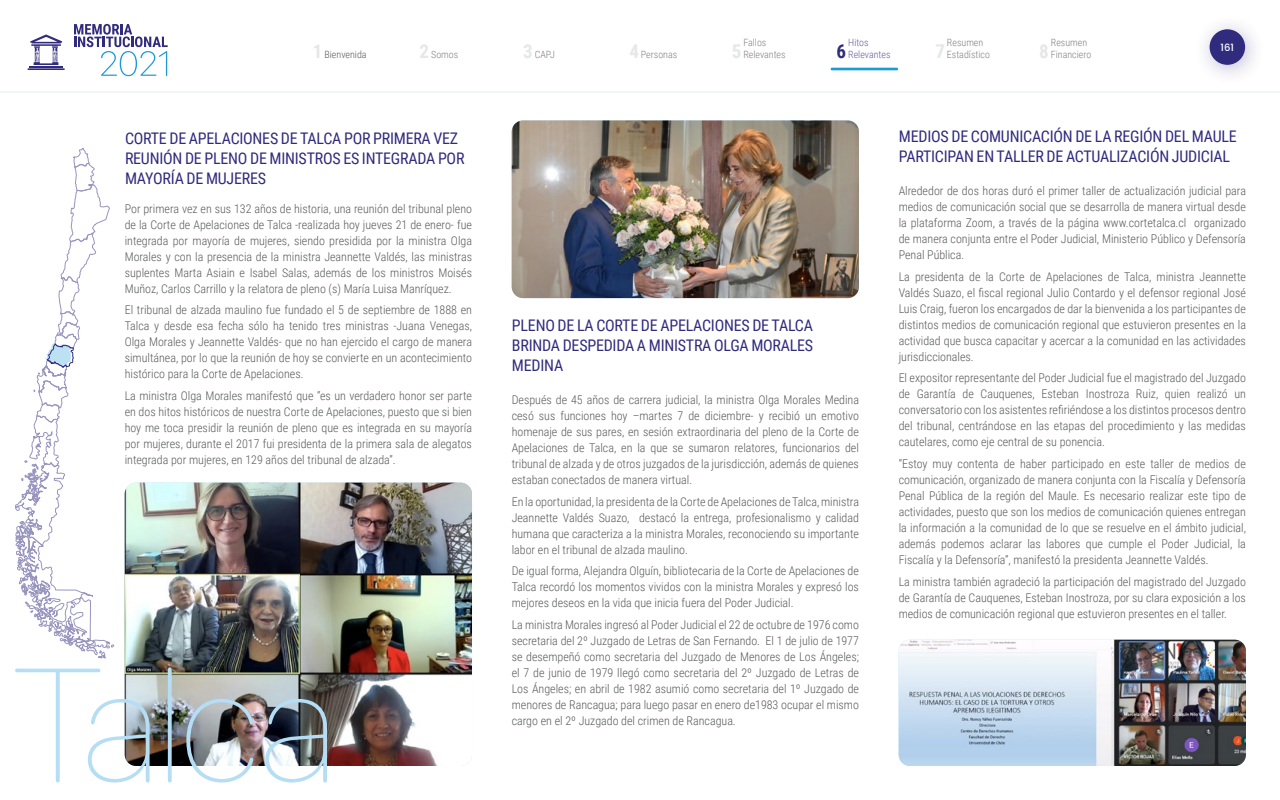
<style>
.page{position:relative;width:1280px;height:800px;background:#fff}
.page>*{position:absolute;margin:0;border:0;box-sizing:border-box;transform-origin:0 0}
.t1{font:200 160px "SF Pro Rounded";color:#b5def5}
.t2{font:700 19px "Roboto Condensed";color:#e6e7e8}
.t3{font:700 19px "Roboto Condensed";color:#312b7e}
.t4{font:16px/20px "Roboto Condensed";letter-spacing:-.015em;color:#312b7e}
.t5{font:300 12px/16px "Roboto Condensed";color:#58595b;text-align:justify}
.t6{font:300 10px/12px "Roboto Condensed";color:#808182}
.t7{font:300 10px "Roboto Condensed";color:#625e9d}
.t8{font:300 10px "Roboto Condensed";color:#58595b}
.t9{font:500 10px "Poppins";color:#fff}
.s1{font-weight:700;font-size:19px;color:#e6e7e8}
</style>
<div class="page">
<img style="left:899px;top:640px;width:347px;height:126px">
<img style="left:512px;top:120px;width:347px;height:178px">
<img style="left:125px;top:483px;width:347px;height:283px">
<svg style="left:15px;top:147px;width:100px;height:512px"></svg>
<div style="left:1194px;top:13px;width:72px;height:73px;background:#312b7e;opacity:.31"></div>
<div style="left:1210px;top:29px;width:35px;height:36px;background:#312b7e;border-radius:50%"></div>
<hr style="left:0;top:92px;width:1280px;height:1px;background:#f4f5f5">
<hr style="left:831px;top:68px;width:67px;height:2px;background:#1c9ad6">
<hr style="left:29px;top:66px;width:34px;height:2px;background:#312b7e">
<hr style="left:28px;top:68px;width:37px;height:2px;background:#312b7e">
<svg style="left:30px;top:34px;width:32px;height:31px"></svg>
<svg style="left:74px;top:24px;width:94px;height:52px"></svg>
<p class="t6" style="left:743px;top:36px;width:44px">Fallos<br>Relevantes</p>
<h2 class="t2" style="left:935px;top:38px;width:11px">7</h2>
<p class="t6" style="left:947px;top:36px;width:44px">Resumen<br>Estadístico</p>
<h2 class="t2" style="left:1039px;top:38px;width:11px">8</h2>
<p class="t6" style="left:1051px;top:36px;width:42px">Resumen<br>Financiero</p>
<p class="t7" style="left:848px;top:36px;width:22px">Hitos</p>
<p class="t6" style="left:420px;top:48px;width:40px"><span class="s1">2</span> Somos</p>
<p class="t6" style="left:523px;top:48px;width:34px"><span class="s1">3</span> CAPJ</p>
<p class="t6" style="left:629px;top:48px;width:49px"><span class="s1">4</span> Personas</p>
<h2 class="t2" style="left:732px;top:38px;width:11px">5</h2>
<p class="t7" style="left:848px;top:48px;width:44px">Relevantes</p>
<p class="t8" style="left:313px;top:48px;width:55px"><span class="s1">1</span> Bienvenida</p>
<h2 class="t3" style="left:837px;top:38px;width:11px">6</h2>
<p class="t9" style="left:1221px;top:42px;width:15px">161</p>
<h3 class="t4" style="left:125px;top:128px;width:341px">CORTE DE APELACIONES DE TALCA POR PRIMERA VEZ<br>REUNIÓN DE PLENO DE MINISTROS ES INTEGRADA POR<br>MAYORÍA DE MUJERES</h3>
<h3 class="t4" style="left:899px;top:126px;width:339px">MEDIOS DE COMUNICACIÓN DE LA REGIÓN DEL MAULE<br>PARTICIPAN EN TALLER DE ACTUALIZACIÓN JUDICIAL</h3>
<p class="t5" style="left:899px;top:182px;width:349px">Alrededor de dos horas duró el primer taller de actualización judicial para medios de comunicación social que se desarrolla de manera virtual desde la plataforma Zoom, a través de la página www.cortetalca.cl organizado de manera conjunta entre el Poder Judicial, Ministerio Público y Defensoría Penal Pública.</p>
<p class="t5" style="left:899px;top:268px;width:349px">La presidenta de la Corte de Apelaciones de Talca, ministra Jeannette Valdés Suazo, el fiscal regional Julio Contardo y el defensor regional José Luis Craig, fueron los encargados de dar la bienvenida a los participantes de distintos medios de comunicación regional que estuvieron presentes en la actividad que busca capacitar y acercar a la comunidad en las actividades jurisdiccionales.</p>
<p class="t5" style="left:899px;top:370px;width:349px">El expositor representante del Poder Judicial fue el magistrado del Juzgado de Garantía de Cauquenes, Esteban Inostroza Ruiz, quien realizó un conversatorio con los asistentes refiriéndose a los distintos procesos dentro del tribunal, centrándose en las etapas del procedimiento y las medidas cautelares, como eje central de su ponencia.</p>
<p class="t5" style="left:899px;top:455px;width:349px">“Estoy muy contenta de haber participado en este taller de medios de comunicación, organizado de manera conjunta con la Fiscalía y Defensoría Penal Pública de la región del Maule. Es necesario realizar este tipo de actividades, puesto que son los medios de comunicación quienes entregan la información a la comunidad de lo que se resuelve en el ámbito judicial, además podemos aclarar las labores que cumple el Poder Judicial, la Fiscalía y la Defensoría”, manifestó la presidenta Jeannette Valdés.</p>
<p class="t5" style="left:899px;top:573px;width:349px">La ministra también agradeció la participación del magistrado del Juzgado de Garantía de Cauquenes, Esteban Inostroza, por su clara exposición a los medios de comunicación regional que estuvieron presentes en el taller.</p>
<p class="t5" style="left:125px;top:200px;width:349px">Por primera vez en sus 132 años de historia, una reunión del tribunal pleno de la Corte de Apelaciones de Talca -realizada hoy jueves 21 de enero- fue integrada por mayoría de mujeres, siendo presidida por la ministra Olga Morales y con la presencia de la ministra Jeannette Valdés, las ministras suplentes Marta Asiain e Isabel Salas, además de los ministros Moisés Muñoz, Carlos Carrillo y la relatora de pleno (s) María Luisa Manríquez.</p>
<p class="t5" style="left:125px;top:302px;width:349px">El tribunal de alzada maulino fue fundado el 5 de septiembre de 1888 en Talca y desde esa fecha sólo ha tenido tres ministras -Juana Venegas, Olga Morales y Jeannette Valdés- que no han ejercido el cargo de manera simultánea, por lo que la reunión de hoy se convierte en un acontecimiento histórico para la Corte de Apelaciones.</p>
<p class="t5" style="left:125px;top:387px;width:349px">La ministra Olga Morales manifestó que “es un verdadero honor ser parte en dos hitos históricos de nuestra Corte de Apelaciones, puesto que si bien hoy me toca presidir la reunión de pleno que es integrada en su mayoría por mujeres, durante el 2017 fui presidenta de la primera sala de alegatos integrada por mujeres, en 129 años del tribunal de alzada”.</p>
<h3 class="t4" style="left:512px;top:314px;width:303px;text-align:justify">PLENO DE LA CORTE DE APELACIONES DE TALCA BRINDA DESPEDIDA A MINISTRA OLGA MORALES MEDINA</h3>
<p class="t5" style="left:512px;top:391px;width:349px">Después de 45 años de carrera judicial, la ministra Olga Morales Medina cesó sus funciones hoy –martes 7 de diciembre- y recibió un emotivo homenaje de sus pares, en sesión extraordinaria del pleno de la Corte de Apelaciones de Talca, en la que se sumaron relatores, funcionarios del tribunal de alzada y de otros juzgados de la jurisdicción, además de quienes estaban conectados de manera virtual.</p>
<p class="t5" style="left:512px;top:493px;width:349px">En la oportunidad, la presidenta de la Corte de Apelaciones de Talca, ministra Jeannette Valdés Suazo, destacó la entrega, profesionalismo y calidad humana que caracteriza a la ministra Morales, reconociendo su importante labor en el tribunal de alzada maulino.</p>
<p class="t5" style="left:512px;top:563px;width:349px">De igual forma, Alejandra Olguín, bibliotecaria de la Corte de Apelaciones de Talca recordó los momentos vividos con la ministra Morales y expresó los mejores deseos en la vida que inicia fuera del Poder Judicial.</p>
<p class="t5" style="left:512px;top:616px;width:349px">La ministra Morales ingresó al Poder Judicial el 22 de octubre de 1976 como secretaria del 2º Juzgado de Letras de San Fernando. El 1 de julio de 1977 se desempeñó como secretaria del Juzgado de Menores de Los Ángeles; el 7 de junio de 1979 llegó como secretaria del 2º Juzgado de Letras de Los Ángeles; en abril de 1982 asumió como secretaria del 1º Juzgado de menores de Rancagua; para luego pasar en enero de1983 ocupar el mismo cargo en el 2º Juzgado del crimen de Rancagua.</p>
<h1 class="t1" style="left:14px;top:633px;width:323px">Talca</h1>
</div>
